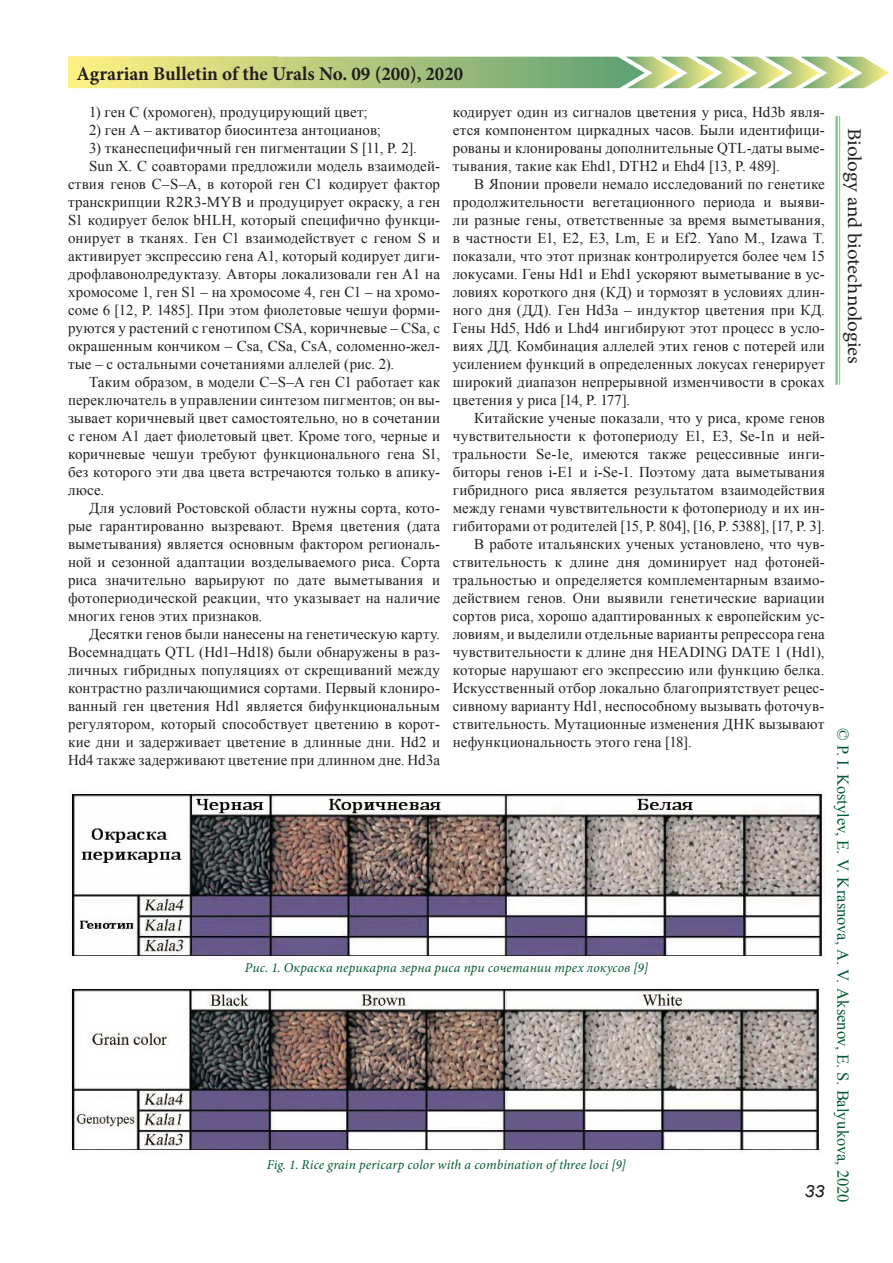
<style>
.page{position:relative;width:893px;height:1263px;background:#fff}
.page>*{position:absolute;margin:0;border:0;box-sizing:border-box;transform-origin:0 0}
.t1{font:700 19.5px "Minion Pro";color:#231f20}
.t2{font:19.5px "Minion Pro";letter-spacing:-.01em;color:#231f20;scale:1.08 1}
.t3{font:italic 16.8px "Arial";color:#231f20;scale:1.08 1}
.автор{font:16.5px "Times New Roman";letter-spacing:-.005em;color:#025b30}
.Обычный{font:15px/18px "Times New Roman";letter-spacing:.015em;color:#231f20;text-align:justify}
.рисунок{font:italic 13.5px "Minion Pro";letter-spacing:.01em;color:#025b30}
</style>
<div class="page">
<hr style="left:835px;top:116px;width:3px;height:269px;background:#40ae49">
<hr style="left:839px;top:116px;width:1px;height:269px;background:#40ae49">
<img style="left:68px;top:56px;width:820px;height:32px">
<img style="left:68px;top:793px;width:757px;height:166px">
<img style="left:71px;top:988px;width:750px;height:165px">
<h1 class="t1" style="left:77px;top:60px;width:388px">Agrarian Bulletin of the Urals No. 09 (200), 2020</h1>
<p class="Обычный" style="left:89px;top:103px;width:280px">1) ген С (хромоген), продуцирующий цвет;</p>
<p class="Обычный" style="left:89px;top:121px;width:293px">2) ген А – активатор биосинтеза антоцианов;</p>
<p class="Обычный" style="left:89px;top:139px;width:329px">3) тканеспецифичный ген пигментации S [11, P. 2].</p>
<p class="Обычный" style="left:68px;top:157px;width:374px;text-indent:21px">Sun X. С соавторами предложили модель взаимодей&shy;ствия генов C–S–A, в которой ген C1 кодирует фактор транскрипции R2R3-MYB и продуцирует окраску, а ген S1 кодирует белок bHLH, который специфично функци&shy;онирует в тканях. Ген C1 взаимодействует с геном S и активирует экспрессию гена A1, который кодирует диги&shy;дрофлавонолредуктазу. Авторы локализовали ген А1 на хромосоме 1, ген S1 – на хромосоме 4, ген С1 – на хромо&shy;соме 6 [12, P. 1485]. При этом фиолетовые чешуи форми&shy;руются у растений с генотипом CSA, коричневые – CSa, с окрашенным кончиком – Csa, CSa, CsA, соломенно-жел&shy;тые – с остальными сочетаниями аллелей (рис. 2).</p>
<p class="Обычный" style="left:68px;top:373px;width:374px;text-indent:21px">Таким образом, в модели C–S–A ген C1 работает как переключатель в управлении синтезом пигментов; он вы&shy;зывает коричневый цвет самостоятельно, но в сочетании с геном А1 дает фиолетовый цвет. Кроме того, черные и коричневые чешуи требуют функционального гена S1, без которого эти два цвета встречаются только в апику&shy;люсе.</p>
<p class="Обычный" style="left:68px;top:499px;width:374px;text-indent:21px">Для условий Ростовской области нужны сорта, кото&shy;рые гарантированно вызревают. Время цветения (дата выметывания) является основным фактором региональ&shy;ной и сезонной адаптации возделываемого риса. Сорта риса значительно варьируют по дате выметывания и фотопериодической реакции, что указывает на наличие многих генов этих признаков.</p>
<p class="Обычный" style="left:68px;top:625px;width:374px;text-indent:21px">Десятки генов были нанесены на генетическую карту.<br>Восемнадцать QTL (Hd1–Hd18) были обнаружены в раз&shy;личных гибридных популяциях от скрещиваний между контрастно различающимися сортами. Первый клониро&shy;ванный ген цветения Hd1 является бифункциональным регулятором, который способствует цветению в корот&shy;кие дни и задерживает цветение в длинные дни. Hd2 и Hd4 также задерживают цветение при длинном дне. Hd3a</p>
<p class="Обычный" style="left:453px;top:102px;width:374px">кодирует один из сигналов цветения у риса, Hd3b явля&shy;ется компонентом циркадных часов. Были идентифици&shy;рованы и клонированы дополнительные QTL-даты выме&shy;тывания, такие как Ehd1, DTH2 и Ehd4 [13, P. 489].</p>
<p class="Обычный" style="left:453px;top:174px;width:374px;text-indent:21px">В Японии провели немало исследований по генетике продолжительности вегетационного периода и выяви&shy;ли разные гены, ответственные за время выметывания, в частности E1, E2, E3, Lm, E и Ef2. Yano M., Izawa T. показали, что этот признак контролируется более чем 15 локусами. Гены Hd1 и Ehd1 ускоряют выметывание в ус&shy;ловиях короткого дня (КД) и тормозят в условиях длин&shy;ного дня (ДД). Ген Hd3a – индуктор цветения при КД.<br>Гены Hd5, Hd6 и Lhd4 ингибируют этот процесс в усло&shy;виях ДД. Комбинация аллелей этих генов с потерей или усилением функций в определенных локусах генерирует широкий диапазон непрерывной изменчивости в сроках цветения у риса [14, P. 177].</p>
<p class="Обычный" style="left:453px;top:408px;width:374px;text-indent:21px">Китайские ученые показали, что у риса, кроме генов чувствительности к фотопериоду E1, E3, Se-1n и ней&shy;тральности Se-1e, имеются также рецессивные инги&shy;биторы генов i-E1 и i-Se-1. Поэтому дата выметывания гибридного риса является результатом взаимодействия между генами чувствительности к фотопериоду и их ин&shy;гибиторами от родителей [15, P. 804], [16, P. 5388], [17, P. 3].</p>
<p class="Обычный" style="left:453px;top:534px;width:374px;text-indent:21px">В работе итальянских ученых установлено, что чув&shy;ствительность к длине дня доминирует над фотоней&shy;тральностью и определяется комплементарным взаимо&shy;действием генов. Они выявили генетические вариации сортов риса, хорошо адаптированных к европейским ус&shy;ловиям, и выделили отдельные варианты репрессора гена чувствительности к длине дня HEADING DATE 1 (Hd1), которые нарушают его экспрессию или функцию белка.<br>Искусственный отбор локально благоприятствует рецес&shy;сивному варианту Hd1, неспособному вызывать фоточув&shy;ствительность. Мутационные изменения ДНК вызывают нефункциональность этого гена [18].</p>
<p class="рисунок" style="left:245px;top:958px;width:405px">Рис. 1. Окраска перикарпа зерна риса при сочетании трех локусов [9]</p>
<p class="рисунок" style="left:267px;top:1155px;width:361px">Fig. 1. Rice grain pericarp color with a combination of three loci [9]</p>
<p class="t3" style="left:804px;top:1181px;width:20px">33</p>
<h1 class="t2" style="left:868px;top:128px;width:220px;rotate:90deg">Biology and biotechnologies</h1>
<p class="автор" style="left:854px;top:728px;width:476px;rotate:90deg">© P. I. Kostylev, E. V. Krasnova, A. V. Aksenov, E. S. Balyukova, 2020</p>
</div>
